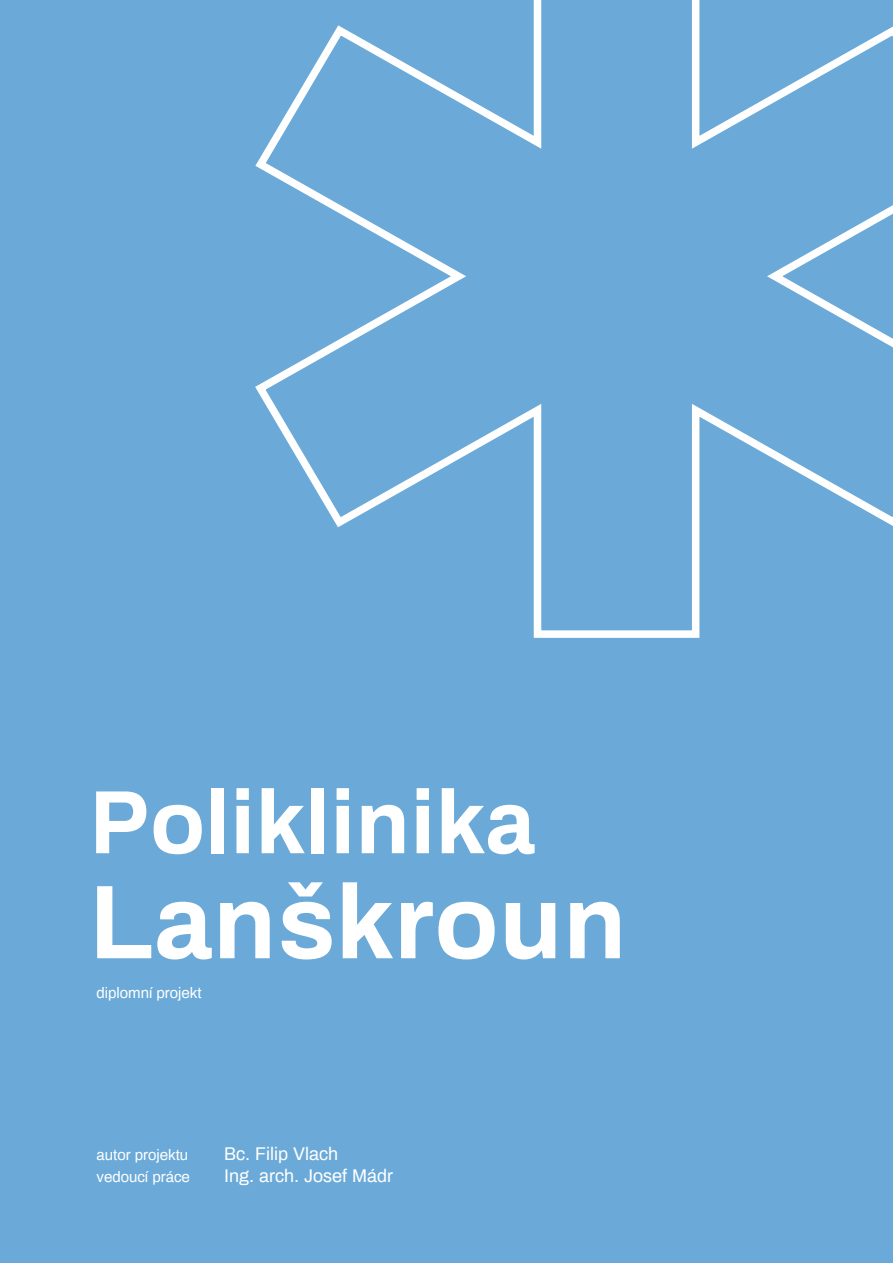
<style>
.page{position:relative;width:893px;height:1263px;background:#6baad8}
.page>*{position:absolute;margin:0;border:0;box-sizing:border-box;transform-origin:0 0}
.t1{font:700 105px "Archivo";color:#fff}
.t2{font:700 90px "Archivo";color:#fff}
.t3{font:18px "Archivo";color:#fff}
.t4{font:15px "Archivo";color:#fff}
</style>
<div class="page">
<svg style="left:255px;top:0;width:638px;height:638px"></svg>
<h2 class="t2" style="left:90px;top:756px;width:447px">Poliklinika</h2>
<h1 class="t1" style="left:90px;top:845px;width:538px">Lanškroun</h1>
<p class="t4" style="left:97px;top:982px;width:107px">diplomní projekt</p>
<p class="t4" style="left:97px;top:1144px;width:93px">autor projektu</p>
<p class="t3" style="left:224px;top:1141px;width:116px">Bc. Filip Vlach</p>
<p class="t4" style="left:97px;top:1166px;width:95px">vedoucí práce</p>
<p class="t3" style="left:224px;top:1162px;width:171px">Ing. arch. Josef Mádr</p>
</div>
